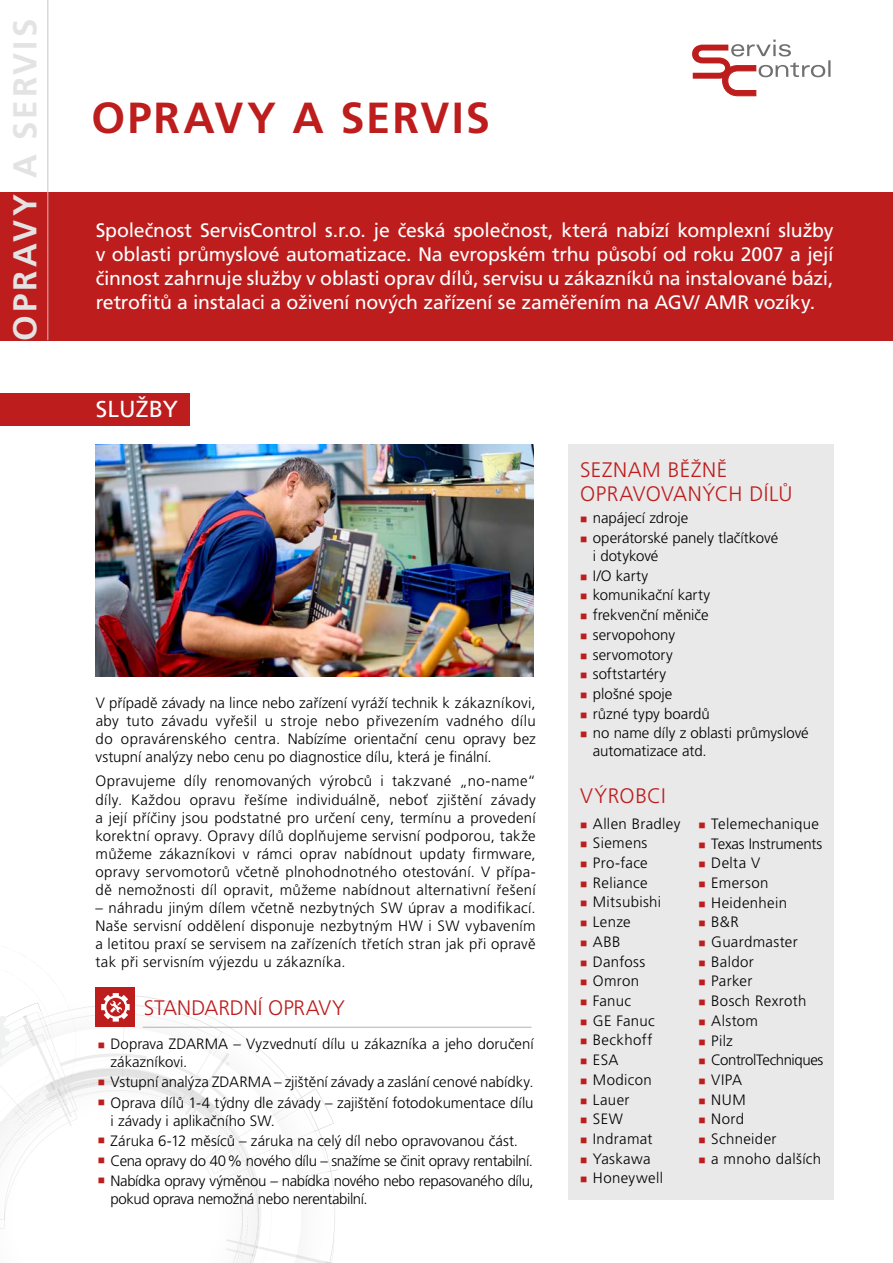
<style>
.page{position:relative;width:893px;height:1263px;background:#fff}
.page>*{position:absolute;margin:0;border:0;box-sizing:border-box;transform-origin:0 0}
.t1{font:700 43.5px "Frutiger CE";letter-spacing:.045em;color:#bd1d1d}
.t2{font:700 33px "Frutiger CE";letter-spacing:.09em;color:#e3e3e3}
.t3{font:24.15px "F015 TEE";letter-spacing:.01em;color:#fff}
.t4{font:300 21px/24px "Frutiger CE";letter-spacing:.01em;color:#bd1d1d}
.t5{font:19.5px/24px "Frutiger CE";letter-spacing:-.015em;color:#fff;text-align:justify}
.t6{font:300 15px/18px "Frutiger CE";color:#000}
.t7{font:300 15px/18px "Frutiger CE";letter-spacing:-.025em;color:#000}
.t8{font:300 15px "Frutiger CE";letter-spacing:.025em;color:#000}
.t9{font:300 15px "Frutiger CE";letter-spacing:.02em;color:#000}
.t10{font:300 15px "Frutiger CE";letter-spacing:-.03em;color:#000}
.s1{color:#bd1d1d}
</style>
<div class="page">
<svg style="left:692px;top:40px;width:138px;height:56px"></svg>
<div style="left:0;top:192px;width:893px;height:149px;background:#bd1d1d"></div>
<hr style="left:47px;top:0;width:1px;height:340px;background:#c6c6c6">
<div style="left:0;top:393px;width:190px;height:32px;background:#bd1d1d"></div>
<div style="left:568px;top:444px;width:265px;height:755px;background:#e9e9e9"></div>
<img style="left:96px;top:444px;width:438px;height:232px">
<hr style="left:143px;top:1027px;width:388px;height:1px;background:#b3b2b2">
<svg style="left:0;top:954px;width:353px;height:309px"></svg>
<h2 class="t2" style="left:6px;top:341px;width:323px;rotate:-90deg">OPRAVY A SERVIS</h2>
<h1 class="t1" style="left:91px;top:93px;width:400px">OPRAVY A SERVIS</h1>
<p class="t5" style="left:96px;top:219px;width:739px">Společnost ServisControl s.r.o. je česká společnost, která nabízí komplexní služby v oblasti průmyslové automatizace. Na evropském trhu působí od roku 2007 a její činnost zahrnuje služby v oblasti oprav dílů, servisu u zákazníků na instalované bázi, retrofitů a instalaci a oživení nových zařízení se zaměřením na AGV/ AMR vozíky.</p>
<h3 class="t3" style="left:96px;top:395px;width:84px">SLUŽBY</h3>
<p class="t6" style="left:96px;top:694px;width:442px;text-align:justify">V případě závady na lince nebo zařízení vyráží technik k zákazníkovi, aby tuto závadu vyřešil u stroje nebo přivezením vadného dílu do opravárenského centra. Nabízíme orientační cenu opravy bez vstupní analýzy nebo cenu po diagnostice dílu, která je finální.</p>
<p class="t6" style="left:96px;top:772px;width:442px;text-align:justify">Opravujeme díly renomovaných výrobců i takzvané „no-name“ díly. Každou opravu řešíme individuálně, neboť zjištění závady a její příčiny jsou podstatné pro určení ceny, termínu a provedení korektní opravy. Opravy dílů doplňujeme servisní podporou, takže můžeme zákazníkovi v rámci oprav nabídnout updaty firmware, opravy servomotorů včetně plnohodnotného otestování. V přípa&shy;dě nemožnosti díl opravit, můžeme nabídnout alternativní řešení</p>
<p class="t6" style="left:96px;top:898px;width:442px;text-align:justify">– náhradu jiným dílem včetně nezbytných SW úprav a modifikací.<br>Naše servisní oddělení disponuje nezbytným HW i SW vybavením a letitou praxí se servisem na zařízeních třetích stran jak při opravě tak při servisním výjezdu u zákazníka.</p>
<h3 class="t4" style="left:144px;top:996px;width:203px">STANDARDNÍ OPRAVY</h3>
<p class="t6" style="left:111px;top:1035px;width:425px;text-indent:-13px"><span class="s1">■</span> Doprava ZDARMA – Vyzvednutí dílu u zákazníka a jeho doručení zákazníkovi.</p>
<p class="t6" style="left:98px;top:1073px;width:437px"><span class="s1">■</span> Vstupní analýza ZDARMA – zjištění závady a zaslání cenové nabídky.</p>
<p class="t6" style="left:111px;top:1093px;width:425px;text-indent:-13px"><span class="s1">■</span> Oprava dílů 1-4 týdny dle závady – zajištění fotodokumentace dílu i závady i aplikačního SW.</p>
<p class="t6" style="left:98px;top:1131px;width:422px"><span class="s1">■</span> Záruka 6-12 měsíců – záruka na celý díl nebo opravovanou část.</p>
<p class="t7" style="left:98px;top:1151px;width:437px"><span class="s1">■</span> Cena opravy do 40% nového dílu – snažíme se činit opravy rentabilní.</p>
<p class="t7" style="left:111px;top:1172px;width:425px;text-indent:-13px"><span class="s1">■</span> Nabídka opravy výměnou – nabídka nového nebo repasovaného dílu, pokud oprava nemožná nebo nerentabilní.</p>
<h3 class="t4" style="left:580px;top:458px;width:214px">SEZNAM BĚŽNĚ<br>OPRAVOVANÝCH DÍLŮ</h3>
<p class="t6" style="left:580px;top:509px;width:110px"><span class="s1">■</span> napájecí zdroje</p>
<p class="t6" style="left:593px;top:529px;width:187px;text-indent:-13px"><span class="s1">■</span> operátorské panely tlačítkové i dotykové</p>
<p class="t6" style="left:580px;top:566px;width:70px"><span class="s1">■</span> I/O karty</p>
<p class="t6" style="left:580px;top:586px;width:131px"><span class="s1">■</span> komunikační karty</p>
<p class="t6" style="left:580px;top:606px;width:130px"><span class="s1">■</span> frekvenční měniče</p>
<p class="t6" style="left:580px;top:626px;width:96px"><span class="s1">■</span> servopohony</p>
<p class="t6" style="left:580px;top:645px;width:94px"><span class="s1">■</span> servomotory</p>
<p class="t6" style="left:580px;top:665px;width:87px"><span class="s1">■</span> softstartéry</p>
<p class="t6" style="left:580px;top:685px;width:94px"><span class="s1">■</span> plošné spoje</p>
<p class="t6" style="left:580px;top:704px;width:131px"><span class="s1">■</span> různé typy boardů</p>
<p class="t6" style="left:593px;top:724px;width:217px;text-indent:-13px"><span class="s1">■</span> no name díly z oblasti průmyslové automatizace atd.</p>
<h3 class="t4" style="left:580px;top:784px;width:87px">VÝROBCI</h3>
<p class="t8" style="left:580px;top:815px;width:102px"><span class="s1">■</span> Allen Bradley</p>
<p class="t8" style="left:580px;top:835px;width:69px"><span class="s1">■</span> Siemens</p>
<p class="t6" style="left:580px;top:854px;width:69px"><span class="s1">■</span> Pro-face</p>
<p class="t9" style="left:580px;top:874px;width:69px"><span class="s1">■</span> Reliance</p>
<p class="t9" style="left:580px;top:894px;width:83px"><span class="s1">■</span> Mitsubishi</p>
<p class="t6" style="left:580px;top:913px;width:52px"><span class="s1">■</span> Lenze</p>
<p class="t6" style="left:580px;top:933px;width:42px"><span class="s1">■</span> ABB</p>
<p class="t9" style="left:580px;top:953px;width:67px"><span class="s1">■</span> Danfoss</p>
<p class="t6" style="left:580px;top:972px;width:61px"><span class="s1">■</span> Omron</p>
<p class="t6" style="left:580px;top:992px;width:53px"><span class="s1">■</span> Fanuc</p>
<p class="t6" style="left:580px;top:1011px;width:76px"><span class="s1">■</span> GE Fanuc</p>
<p class="t8" style="left:580px;top:1032px;width:74px"><span class="s1">■</span> Beckhoff</p>
<p class="t6" style="left:580px;top:1051px;width:40px"><span class="s1">■</span> ESA</p>
<p class="t8" style="left:580px;top:1071px;width:73px"><span class="s1">■</span> Modicon</p>
<p class="t6" style="left:580px;top:1090px;width:51px"><span class="s1">■</span> Lauer</p>
<p class="t6" style="left:580px;top:1110px;width:44px"><span class="s1">■</span> SEW</p>
<p class="t9" style="left:580px;top:1130px;width:74px"><span class="s1">■</span> Indramat</p>
<p class="t9" style="left:580px;top:1150px;width:72px"><span class="s1">■</span> Yaskawa</p>
<p class="t8" style="left:580px;top:1169px;width:84px"><span class="s1">■</span> Honeywell</p>
<p class="t8" style="left:698px;top:815px;width:122px"><span class="s1">■</span> Telemechanique</p>
<p class="t6" style="left:698px;top:834px;width:125px"><span class="s1">■</span> Texas Instruments</p>
<p class="t6" style="left:698px;top:854px;width:63px"><span class="s1">■</span> Delta V</p>
<p class="t8" style="left:698px;top:874px;width:72px"><span class="s1">■</span> Emerson</p>
<p class="t8" style="left:698px;top:894px;width:90px"><span class="s1">■</span> Heidenhein</p>
<p class="t6" style="left:698px;top:913px;width:42px"><span class="s1">■</span> B&amp;R</p>
<p class="t9" style="left:698px;top:933px;width:101px"><span class="s1">■</span> Guardmaster</p>
<p class="t6" style="left:698px;top:952px;width:57px"><span class="s1">■</span> Baldor</p>
<p class="t6" style="left:698px;top:972px;width:56px"><span class="s1">■</span> Parker</p>
<p class="t8" style="left:698px;top:992px;width:110px"><span class="s1">■</span> Bosch Rexroth</p>
<p class="t6" style="left:698px;top:1011px;width:61px"><span class="s1">■</span> Alstom</p>
<p class="t6" style="left:698px;top:1031px;width:36px"><span class="s1">■</span> Pilz</p>
<p class="t10" style="left:698px;top:1051px;width:127px"><span class="s1">■</span> ControlTechniques</p>
<p class="t6" style="left:698px;top:1071px;width:45px"><span class="s1">■</span> VIPA</p>
<p class="t6" style="left:698px;top:1090px;width:49px"><span class="s1">■</span> NUM</p>
<p class="t6" style="left:698px;top:1110px;width:47px"><span class="s1">■</span> Nord</p>
<p class="t8" style="left:698px;top:1130px;width:80px"><span class="s1">■</span> Schneider</p>
<p class="t8" style="left:698px;top:1150px;width:124px"><span class="s1">■</span> a mnoho dalších</p>
</div>
